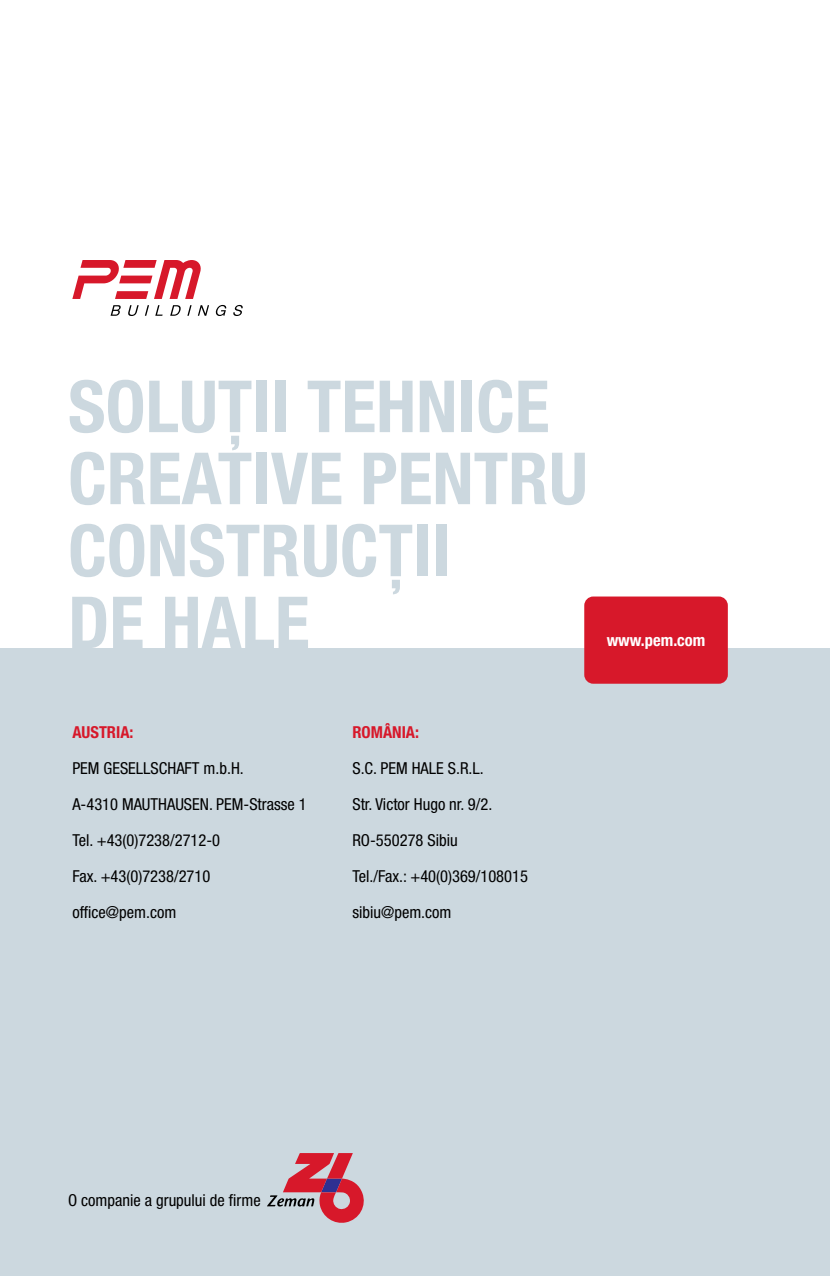
<style>
.page{position:relative;width:830px;height:1276px;background:#fff}
.page>*{position:absolute;margin:0;border:0;box-sizing:border-box;transform-origin:0 0}
.t1{font:700 condensed 72px/72px "Helvetica Neue LT Pro";color:#ccd8df}
.t2{font:condensed 16.5px/36px "Helvetica Neue LT Pro";color:#000}
.t3{font:700 condensed 16.5px "Helvetica Neue LT Pro";color:#d7182a}
.t4{font:700 condensed 16.5px "Helvetica Neue LT Pro";color:#fff}
</style>
<div class="page">
<div style="left:0;top:648px;width:829px;height:628px;background:#ccd8df"></div>
<svg style="left:72px;top:260px;width:129px;height:39px"></svg>
<svg style="left:110px;top:305px;width:11px;height:11px"></svg>
<svg style="left:128px;top:305px;width:11px;height:11px"></svg>
<svg style="left:145px;top:305px;width:4px;height:11px"></svg>
<svg style="left:155px;top:305px;width:7px;height:11px"></svg>
<svg style="left:170px;top:305px;width:11px;height:11px"></svg>
<svg style="left:187px;top:305px;width:4px;height:11px"></svg>
<svg style="left:198px;top:305px;width:11px;height:11px"></svg>
<svg style="left:215px;top:305px;width:11px;height:11px"></svg>
<svg style="left:233px;top:305px;width:10px;height:11px"></svg>
<div style="left:584px;top:596px;width:143px;height:88px;background:#d7182a;border-radius:9px"></div>
<svg style="left:267px;top:1153px;width:97px;height:70px"></svg>
<h1 class="t1" style="left:68px;top:369px;width:521px">SOLUȚII TEHNICE<br>CREATIVE PENTRU<br>CONSTRUCȚII<br>DE HALE</h1>
<p class="t4" style="left:606px;top:630px;width:100px">www.pem.com</p>
<p class="t3" style="left:72px;top:722px;width:63px">AUSTRIA:</p>
<p class="t2" style="left:72px;top:750px;width:236px">PEM GESELLSCHAFT m.b.H.<br>A-4310 MAUTHAUSEN. PEM-Strasse 1<br>Tel. +43(0)7238/2712-0<br>Fax. +43(0)7238/2710 office@pem.com</p>
<p class="t3" style="left:352px;top:722px;width:68px">ROMÂNIA:</p>
<p class="t2" style="left:352px;top:750px;width:177px">S.C. PEM HALE S.R.L.<br>Str. Victor Hugo nr. 9/2.<br>RO-550278 Sibiu<br>Tel./Fax.: +40(0)369/108015 sibiu@pem.com</p>
<p class="t2" style="left:68px;top:1182px;width:194px">O companie a grupului de firme</p>
</div>
